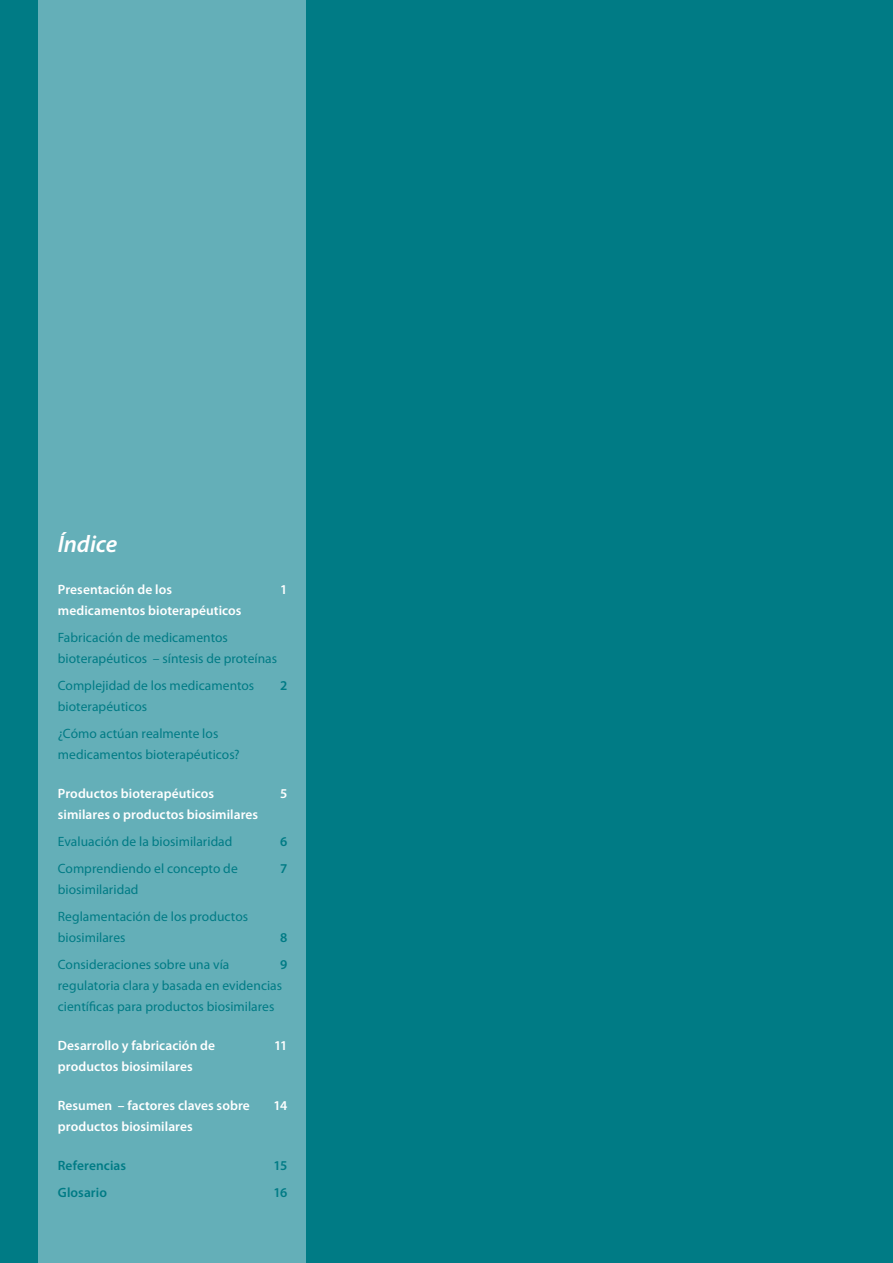
<style>
.page{position:relative;width:893px;height:1263px;background:#007b85}
.page>*{position:absolute;margin:0;border:0;box-sizing:border-box;transform-origin:0 0}
.t1{font:italic 600 24px "Myriad Pro";letter-spacing:-.005em;color:#fff}
.t2{font:13.5px/21px "Myriad Pro";letter-spacing:.005em;color:#007b85}
.t3{font:600 13.5px "Myriad Pro";letter-spacing:.005em;color:#fff}
.t4{font:600 13.5px "Myriad Pro";letter-spacing:.005em;color:#007b85}
</style>
<div class="page">
<div style="left:38px;top:0;width:268px;height:1263px;background:#64afb8"></div>
<h1 class="t1" style="left:58px;top:529px;width:61px">Índice</h1>
<p class="t3" style="left:58px;top:581px;width:116px">Presentación de los</p>
<p class="t3" style="left:280px;top:581px;width:9px">1</p>
<p class="t3" style="left:58px;top:602px;width:185px">medicamentos bioterapéuticos</p>
<p class="t2" style="left:58px;top:627px;width:221px">Fabricación de medicamentos bioterapéuticos – síntesis de proteínas</p>
<p class="t2" style="left:58px;top:675px;width:198px">Complejidad de los medicamentos</p>
<p class="t4" style="left:280px;top:677px;width:9px">2</p>
<p class="t2" style="left:58px;top:693px;width:162px;line-height:27px">bioterapéuticos<br>¿Cómo actúan realmente los</p>
<p class="t2" style="left:58px;top:744px;width:183px">medicamentos bioterapéuticos?</p>
<p class="t3" style="left:58px;top:785px;width:158px">Productos bioterapéuticos</p>
<p class="t3" style="left:280px;top:785px;width:9px">5</p>
<p class="t3" style="left:58px;top:806px;width:202px">similares o productos biosimilares</p>
<p class="t2" style="left:58px;top:831px;width:176px">Evaluación de la biosimilaridad</p>
<p class="t4" style="left:280px;top:833px;width:9px">6</p>
<p class="t2" style="left:58px;top:858px;width:181px">Comprendiendo el concepto de</p>
<p class="t4" style="left:280px;top:860px;width:9px">7</p>
<p class="t2" style="left:58px;top:876px;width:192px;line-height:27px">biosimilaridad<br>Reglamentación de los productos</p>
<p class="t2" style="left:58px;top:927px;width:69px">biosimilares</p>
<p class="t4" style="left:280px;top:929px;width:9px">8</p>
<p class="t2" style="left:58px;top:954px;width:173px">Consideraciones sobre una vía</p>
<p class="t4" style="left:280px;top:956px;width:9px">9</p>
<p class="t2" style="left:58px;top:975px;width:226px">regulatoria clara y basada en evidencias científicas para productos biosimilares</p>
<p class="t3" style="left:58px;top:1037px;width:159px">Desarrollo y fabricación de</p>
<p class="t3" style="left:274px;top:1037px;width:15px">11</p>
<p class="t3" style="left:58px;top:1058px;width:136px">productos biosimilares</p>
<p class="t3" style="left:58px;top:1097px;width:194px">Resumen – factores claves sobre</p>
<p class="t3" style="left:274px;top:1097px;width:15px">14</p>
<p class="t3" style="left:58px;top:1118px;width:136px">productos biosimilares</p>
<p class="t4" style="left:58px;top:1157px;width:70px">Referencias</p>
<p class="t4" style="left:274px;top:1157px;width:15px">15</p>
<p class="t4" style="left:58px;top:1184px;width:51px">Glosario</p>
<p class="t4" style="left:273px;top:1184px;width:15px">16</p>
</div>
